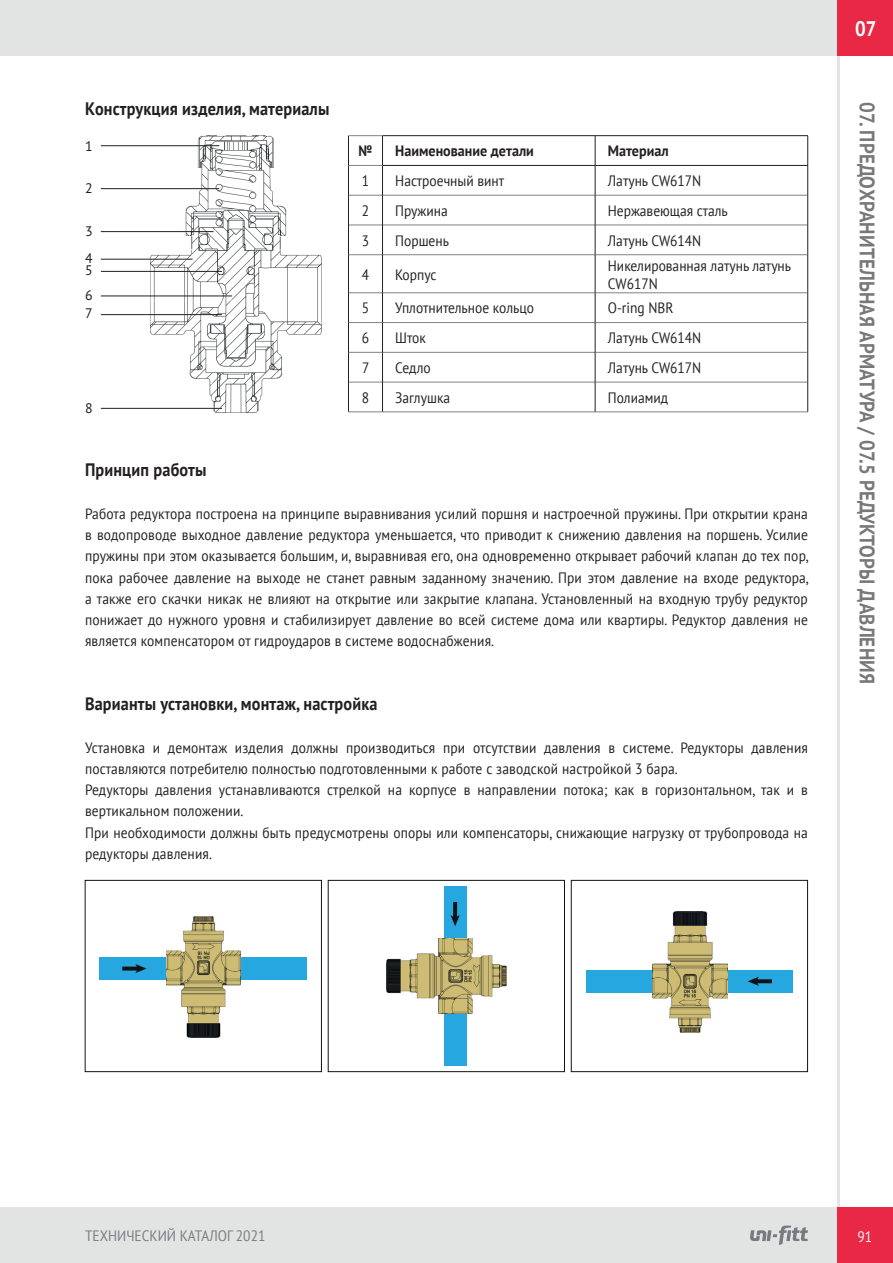
<style>
.page{position:relative;width:893px;height:1263px;background:#fff}
.page>*{position:absolute;margin:0;border:0;box-sizing:border-box;transform-origin:0 0}
.t1{font:700 21px "PT Sans";letter-spacing:.01em;color:#787878;scale:.9 1}
.t2{font:700 21px "PT Sans";color:#fff;scale:.9 1}
.t3{font:700 18px "PT Sans";letter-spacing:.01em;color:#231f20;scale:.9 1}
.t4{font:15px/21.3px "PT Sans";letter-spacing:.01em;color:#231f20;scale:.9 1}
.Style_tabl{font:700 15px "PT Sans";color:#231f20;scale:.94 1}
.t5{font:15px "PT Sans";color:#767b7f;scale:.9 1}
.t6{font:15px "PT Sans";color:#fff;scale:.9 1}
.Style_tabl-2{font:700 15px "PT Sans";color:#231f20;scale:.9 1}
.t7{font:13.8px/26.7px "PT Sans";color:#231f20}
</style>
<div class="page">
<div style="left:0;top:1207px;width:839px;height:56px;background:#e2e4e4"></div>
<hr style="left:838px;top:0;width:2px;height:1263px;background:#e2e4e4">
<div style="left:0;top:0;width:840px;height:55px;background:#e2e4e4"></div>
<div style="left:838px;top:1208px;width:55px;height:55px;background:#e82844"></div>
<div style="left:838px;top:0;width:55px;height:55px;background:#e82844"></div>
<svg style="left:750px;top:1225px;width:58px;height:20px"></svg>
<hr style="left:349px;top:195px;width:33px;height:1px;background:#808285">
<hr style="left:383px;top:195px;width:212px;height:1px;background:#808285">
<hr style="left:595px;top:195px;width:212px;height:1px;background:#808285">
<hr style="left:349px;top:225px;width:33px;height:1px;background:#808285">
<hr style="left:383px;top:225px;width:212px;height:1px;background:#808285">
<hr style="left:595px;top:225px;width:212px;height:1px;background:#808285">
<hr style="left:349px;top:254px;width:33px;height:1px;background:#808285">
<hr style="left:383px;top:254px;width:212px;height:1px;background:#808285">
<hr style="left:595px;top:254px;width:212px;height:1px;background:#808285">
<hr style="left:349px;top:293px;width:33px;height:1px;background:#808285">
<hr style="left:383px;top:293px;width:212px;height:1px;background:#808285">
<hr style="left:595px;top:293px;width:212px;height:1px;background:#808285">
<hr style="left:349px;top:322px;width:33px;height:1px;background:#808285">
<hr style="left:383px;top:322px;width:212px;height:1px;background:#808285">
<hr style="left:595px;top:322px;width:212px;height:1px;background:#808285">
<hr style="left:349px;top:352px;width:33px;height:1px;background:#808285">
<hr style="left:383px;top:352px;width:212px;height:1px;background:#808285">
<hr style="left:595px;top:352px;width:212px;height:1px;background:#808285">
<hr style="left:349px;top:382px;width:33px;height:1px;background:#808285">
<hr style="left:383px;top:382px;width:212px;height:1px;background:#808285">
<hr style="left:595px;top:382px;width:212px;height:1px;background:#808285">
<hr style="left:348px;top:412px;width:34px;height:1px;background:#808285">
<hr style="left:382px;top:412px;width:213px;height:1px;background:#808285">
<hr style="left:595px;top:412px;width:213px;height:1px;background:#808285">
<hr style="left:382px;top:135px;width:213px;height:1px;background:#231f20">
<hr style="left:595px;top:135px;width:213px;height:1px;background:#231f20">
<hr style="left:382px;top:165px;width:213px;height:1px;background:#231f20">
<hr style="left:595px;top:165px;width:213px;height:1px;background:#231f20">
<svg style="left:348px;top:136px;width:1px;height:29px"></svg>
<hr style="left:348px;top:165px;width:1px;height:30px;background:#231f20">
<svg style="left:382px;top:136px;width:1px;height:59px"></svg>
<svg style="left:595px;top:136px;width:1px;height:59px"></svg>
<svg style="left:807px;top:136px;width:1px;height:59px"></svg>
<hr style="left:348px;top:195px;width:1px;height:30px;background:#231f20">
<hr style="left:382px;top:195px;width:1px;height:30px;background:#231f20">
<hr style="left:595px;top:195px;width:1px;height:30px;background:#231f20">
<hr style="left:807px;top:195px;width:1px;height:30px;background:#231f20">
<hr style="left:348px;top:225px;width:1px;height:30px;background:#231f20">
<hr style="left:382px;top:225px;width:1px;height:30px;background:#231f20">
<hr style="left:595px;top:225px;width:1px;height:30px;background:#231f20">
<hr style="left:807px;top:225px;width:1px;height:30px;background:#231f20">
<hr style="left:348px;top:255px;width:1px;height:38px;background:#231f20">
<hr style="left:382px;top:255px;width:1px;height:38px;background:#231f20">
<hr style="left:595px;top:255px;width:1px;height:38px;background:#231f20">
<hr style="left:807px;top:255px;width:1px;height:38px;background:#231f20">
<hr style="left:348px;top:293px;width:1px;height:30px;background:#231f20">
<hr style="left:382px;top:293px;width:1px;height:30px;background:#231f20">
<hr style="left:595px;top:293px;width:1px;height:30px;background:#231f20">
<hr style="left:807px;top:293px;width:1px;height:30px;background:#231f20">
<svg style="left:348px;top:323px;width:1px;height:29px"></svg>
<svg style="left:382px;top:323px;width:1px;height:29px"></svg>
<svg style="left:595px;top:323px;width:1px;height:29px"></svg>
<svg style="left:807px;top:323px;width:1px;height:29px"></svg>
<hr style="left:348px;top:352px;width:1px;height:30px;background:#231f20">
<hr style="left:382px;top:352px;width:1px;height:30px;background:#231f20">
<hr style="left:595px;top:352px;width:1px;height:30px;background:#231f20">
<hr style="left:807px;top:352px;width:1px;height:30px;background:#231f20">
<hr style="left:348px;top:382px;width:1px;height:30px;background:#231f20">
<hr style="left:382px;top:382px;width:1px;height:30px;background:#231f20">
<hr style="left:595px;top:382px;width:1px;height:30px;background:#231f20">
<hr style="left:807px;top:382px;width:1px;height:30px;background:#231f20">
<hr style="left:348px;top:135px;width:34px;height:1px;background:#808285">
<hr style="left:349px;top:165px;width:33px;height:1px;background:#808285">
<svg style="left:85px;top:880px;width:723px;height:192px"></svg>
<svg style="left:122px;top:964px;width:25px;height:9px"></svg>
<svg style="left:451px;top:902px;width:9px;height:24px"></svg>
<svg style="left:748px;top:977px;width:24px;height:9px"></svg>
<img style="left:166px;top:917px;width:75px;height:120px">
<img style="left:386px;top:939px;width:121px;height:74px">
<img style="left:653px;top:911px;width:74px;height:121px">
<img style="left:150px;top:135px;width:172px;height:278px">
<hr style="left:101px;top:145px;width:118px;height:1px;background:#231f20">
<hr style="left:101px;top:188px;width:118px;height:1px;background:#231f20">
<hr style="left:101px;top:271px;width:121px;height:1px;background:#231f20">
<hr style="left:101px;top:314px;width:121px;height:1px;background:#231f20">
<hr style="left:101px;top:408px;width:121px;height:1px;background:#231f20">
<hr style="left:101px;top:296px;width:131px;height:1px;background:#231f20">
<hr style="left:101px;top:259px;width:92px;height:1px;background:#231f20">
<hr style="left:101px;top:231px;width:112px;height:1px;background:#231f20">
<svg style="left:185px;top:205px;width:103px;height:45px"></svg>
<svg style="left:189px;top:373px;width:6px;height:7px"></svg>
<svg style="left:190px;top:373px;width:6px;height:6px"></svg>
<svg style="left:276px;top:372px;width:7px;height:7px"></svg>
<p class="t2" style="left:855px;top:15px;width:25px">07</p>
<p class="t3" style="left:85px;top:97px;width:273px">Конструкция изделия, материалы</p>
<p class="t1" style="left:881px;top:102px;width:648px;rotate:90deg">07. ПРЕДОХРАНИТЕЛЬНАЯ АРМАТУРА / 07.5 РЕДУКТОРЫ ДАВЛЕНИЯ</p>
<p class="t7" style="left:85px;top:132px;width:9px">1</p>
<p class="t7" style="left:85px;top:175px;width:9px">2</p>
<p class="t7" style="left:85px;top:218px;width:9px">3<br>4</p>
<p class="t7" style="left:85px;top:258px;width:9px;line-height:24.6px">5<br>6</p>
<p class="t7" style="left:85px;top:300px;width:9px">7</p>
<p class="Style_tabl-2" style="left:359px;top:141px;width:17px">№</p>
<p class="Style_tabl" style="left:395px;top:141px;width:149px">Наименование детали</p>
<p class="Style_tabl" style="left:608px;top:141px;width:66px">Материал</p>
<p class="t4" style="left:362px;top:170px;width:10px">1</p>
<p class="t4" style="left:395px;top:170px;width:123px">Настроечный винт</p>
<p class="t4" style="left:608px;top:170px;width:105px">Латунь CW617N</p>
<p class="t4" style="left:362px;top:200px;width:10px">2</p>
<p class="t4" style="left:395px;top:200px;width:60px">Пружина</p>
<p class="t4" style="left:608px;top:200px;width:135px">Нержавеющая сталь</p>
<p class="t4" style="left:362px;top:229px;width:10px">3</p>
<p class="t4" style="left:395px;top:229px;width:61px">Поршень</p>
<p class="t4" style="left:608px;top:229px;width:105px">Латунь CW614N</p>
<p class="t4" style="left:362px;top:263px;width:10px">4</p>
<p class="t4" style="left:395px;top:263px;width:48px">Корпус</p>
<p class="t4" style="left:608px;top:256px;width:205px;line-height:18px">Никелированная латунь латунь<br>CW617N</p>
<p class="t4" style="left:362px;top:297px;width:10px">5</p>
<p class="t4" style="left:395px;top:297px;width:156px">Уплотнительное кольцо</p>
<p class="t4" style="left:608px;top:297px;width:74px">О-ring NBR</p>
<p class="t4" style="left:362px;top:327px;width:10px">6</p>
<p class="t4" style="left:395px;top:327px;width:36px">Шток</p>
<p class="t4" style="left:608px;top:327px;width:105px">Латунь CW614N</p>
<p class="t4" style="left:362px;top:357px;width:10px">7</p>
<p class="t4" style="left:395px;top:357px;width:41px">Седло</p>
<p class="t4" style="left:608px;top:357px;width:105px">Латунь CW617N</p>
<p class="t4" style="left:362px;top:386px;width:10px">8</p>
<p class="t4" style="left:395px;top:386px;width:62px">Заглушка</p>
<p class="t4" style="left:608px;top:386px;width:68px">Полиамид</p>
<p class="t7" style="left:85px;top:394px;width:9px">8</p>
<p class="t3" style="left:85px;top:458px;width:137px">Принцип работы</p>
<p class="t4" style="left:85px;top:502px;width:806px;text-align:justify">Работа редуктора построена на принципе выравнивания усилий поршня и настроечной пружины. При открытии крана в водопроводе выходное давление редуктора уменьшается, что приводит к снижению давления на поршень. Усилие пружины при этом оказывается большим, и, выравнивая его, она одновременно открывает рабочий клапан до тех пор, пока рабочее давление на выходе не станет равным заданному значению. При этом давление на входе редуктора, а также его скачки никак не влияют на открытие или закрытие клапана. Установленный на входную трубу редуктор понижает до нужного уровня и стабилизирует давление во всей системе дома или квартиры. Редуктор давления не является компенсатором от гидроударов в системе водоснабжения.</p>
<p class="t3" style="left:85px;top:692px;width:326px">Варианты установки, монтаж, настройка</p>
<p class="t4" style="left:85px;top:736px;width:805px">Установка и демонтаж изделия должны производиться при отсутствии давления в системе. Редукторы давления поставляются потребителю полностью подготовленными к работе с заводской настройкой 3 бара.</p>
<p class="t4" style="left:85px;top:779px;width:805px">Редукторы давления устанавливаются стрелкой на корпусе в направлении потока; как в горизонтальном, так и в вертикальном положении.</p>
<p class="t4" style="left:85px;top:821px;width:805px">При необходимости должны быть предусмотрены опоры или компенсаторы, снижающие нагрузку от трубопровода на редукторы давления.</p>
<p class="t5" style="left:85px;top:1226px;width:202px">ТЕХНИЧЕСКИЙ КАТАЛОГ 2021</p>
<p class="t6" style="left:857px;top:1227px;width:18px">91</p>
</div>
